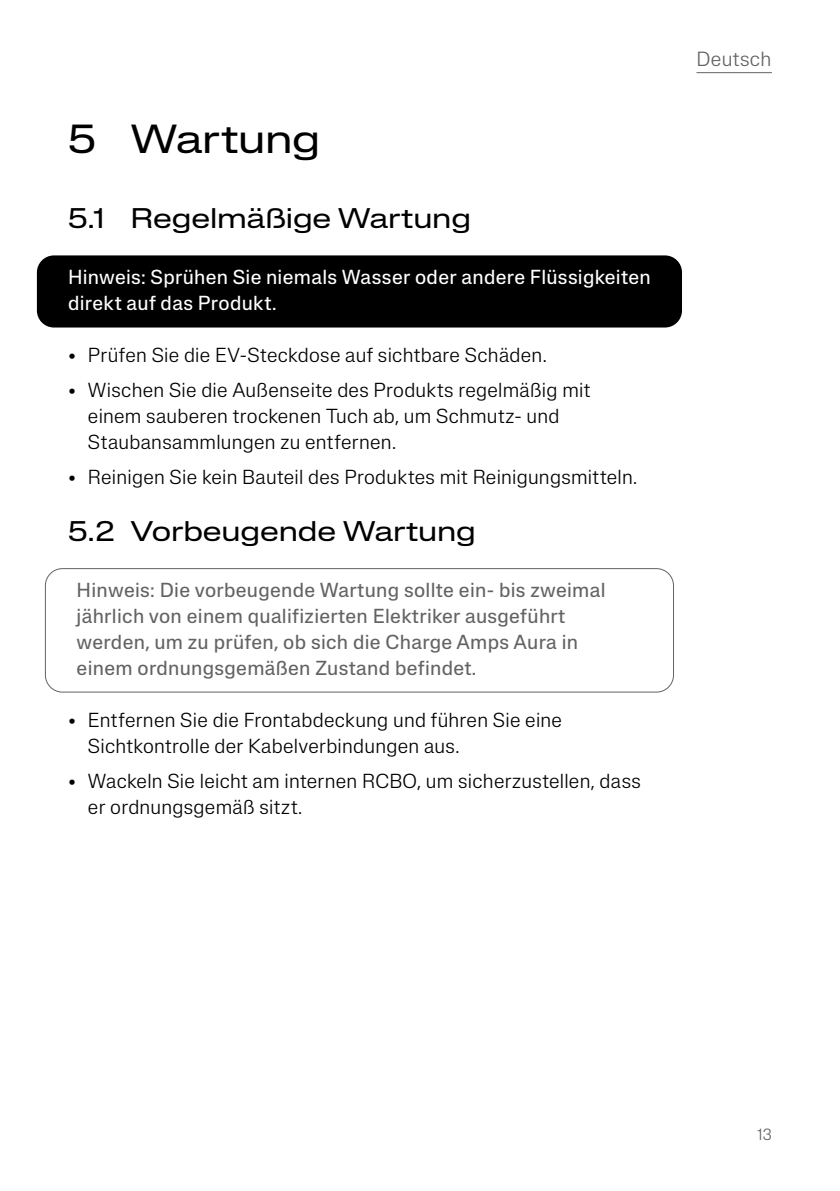
<style>
.page{position:relative;width:840px;height:1191px;background:#fff}
.page>*{position:absolute;margin:0;border:0;box-sizing:border-box;transform-origin:0 0}
.t1{font:expanded 40px "Lateral";letter-spacing:-.01em;color:#000}
.t2{font:expanded 28px "Lateral";letter-spacing:-.005em;color:#000}
.t3{font:300 20.2px "Lateral Standard";letter-spacing:.02em;color:#646363}
.t4{font:300 20px/26px "Lateral Standard";letter-spacing:.015em;color:#000}
.t5{font:20px/26px "Lateral Standard";letter-spacing:.015em;color:#646363}
.t6{font:20px/26px "Lateral Standard";letter-spacing:.015em;color:#fff}
.t7{font:300 16px "Lateral Standard";color:#646363}
</style>
<div class="page">
<hr style="left:696px;top:72px;width:75px;height:1px;background:#646363">
<div style="left:37px;top:255px;width:644px;height:72px;background:#000;border-radius:17px"></div>
<div style="left:45px;top:568px;width:628px;height:124px;border:1px solid #646363;border-radius:17px"></div>
<h1 class="t1" style="left:68px;top:116px;width:254px">5 Wartung</h1>
<h2 class="t2" style="left:68px;top:202px;width:404px">5.1 Regelmäßige Wartung</h2>
<p class="t6" style="left:68px;top:264px;width:584px">Hinweis: Sprühen Sie niemals Wasser oder andere Flüssigkeiten direkt auf das Produkt.</p>
<p class="t4" style="left:68px;top:342px;width:480px">• Prüfen Sie die EV-Steckdose auf sichtbare Schäden.</p>
<p class="t4" style="left:88px;top:377px;width:503px;text-indent:-20px">• Wischen Sie die Außenseite des Produkts regelmäßig mit einem sauberen trockenen Tuch ab, um Schmutz- und<br>Staubansammlungen zu entfernen.</p>
<p class="t4" style="left:68px;top:464px;width:570px">• Reinigen Sie kein Bauteil des Produktes mit Reinigungsmitteln.</p>
<h2 class="t2" style="left:68px;top:515px;width:409px">5.2 Vorbeugende Wartung</h2>
<p class="t5" style="left:77px;top:577px;width:530px">Hinweis: Die vorbeugende Wartung sollte ein- bis zweimal jährlich von einem qualifizierten Elektriker ausgeführt werden, um zu prüfen, ob sich die Charge Amps Aura in einem ordnungsgemäßen Zustand befindet.</p>
<p class="t4" style="left:88px;top:707px;width:475px;text-indent:-20px">• Entfernen Sie die Frontabdeckung und führen Sie eine<br>Sichtkontrolle der Kabelverbindungen aus.</p>
<p class="t4" style="left:88px;top:768px;width:554px;text-indent:-20px">• Wackeln Sie leicht am internen RCBO, um sicherzustellen, dass er ordnungsgemäß sitzt.</p>
<p class="t3" style="left:696px;top:48px;width:76px">Deutsch</p>
<p class="t7" style="left:757px;top:1125px;width:16px">13</p>
</div>
